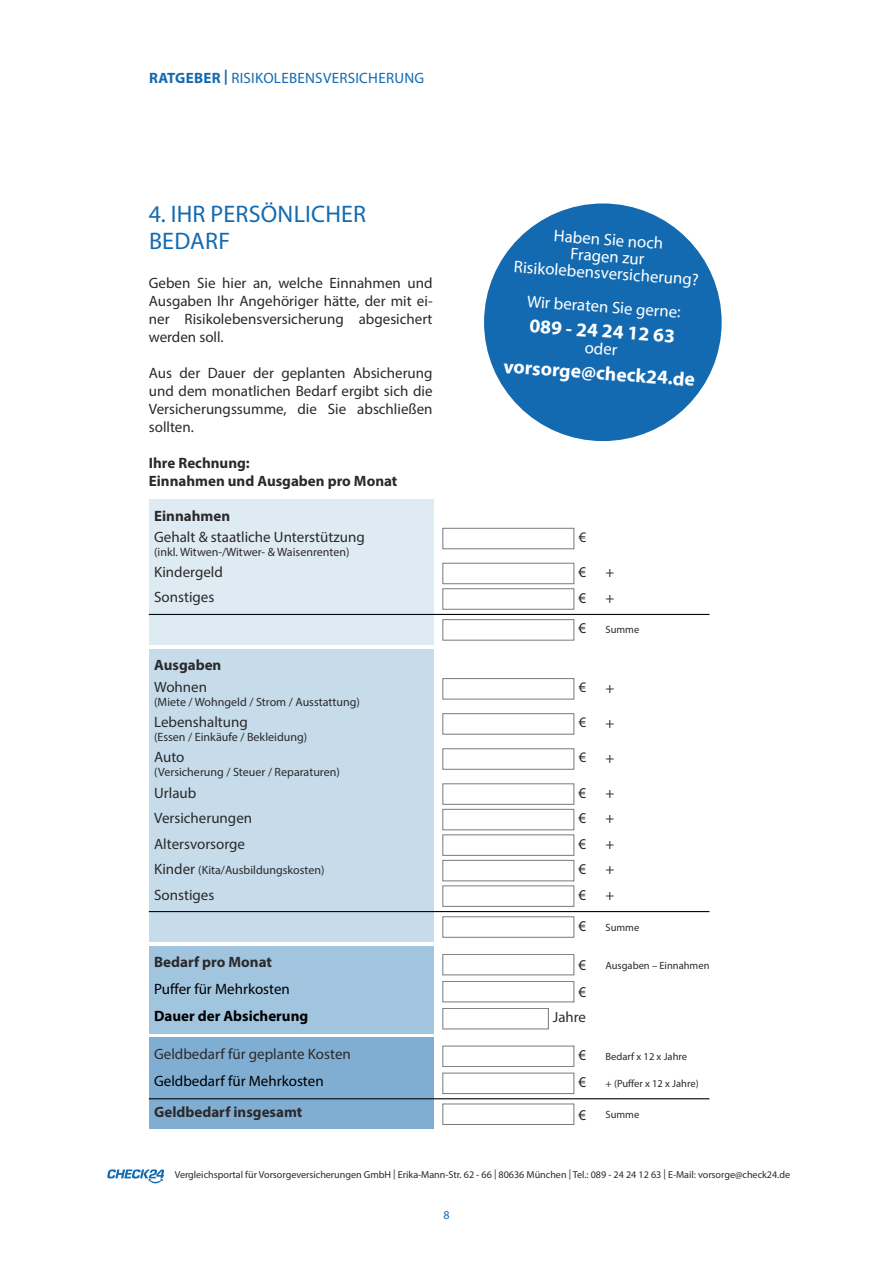
<style>
.page{position:relative;width:893px;height:1263px;background:#fff}
.page>*{position:absolute;margin:0;border:0;box-sizing:border-box;transform-origin:0 0}
.t1{font:24px/27px "Myriad Pro";letter-spacing:.01em;color:#136ab0}
.t2{font:700 19.65px "Myriad Pro";color:#fff}
.t3{font:16.8px/16.8px "Myriad Pro";color:#fff;text-align:center}
.t4{font:15px/18px "Myriad Pro";color:#2b292a}
.t5{font:700 15px/18px "Myriad Pro";color:#2b292a}
.t6{font:15px "Myriad Pro";color:#000}
.t7{font:15px "Myriad Pro";letter-spacing:.02em;color:#136ab0}
.t8{font:700 15px "Myriad Pro";color:#000}
.t9{font:14.85px "Myriad Pro";color:#2b292a}
.t10{font:14.55px "Myriad Pro";color:#2b292a}
.t11{font:12px "Myriad Pro";color:#2b292a}
.t12{font:12px "Myriad Pro";color:#136ab0}
.t13{font:10.5px "Myriad Pro";color:#2b292a}
.t14{font:10.2px "Myriad Pro";color:#2b292a}
.s1{font-weight:700}
.s2{font-size:15px}
</style>
<div class="page">
<svg style="left:107px;top:1169px;width:57px;height:14px"></svg>
<div style="left:149px;top:1038px;width:285px;height:91px;background:#80aed3"></div>
<div style="left:149px;top:946px;width:285px;height:87px;background:#a1c4df"></div>
<div style="left:149px;top:499px;width:285px;height:146px;background:#dfebf3"></div>
<div style="left:484px;top:203px;width:238px;height:238px;background:#136ab0;border-radius:50%"></div>
<div style="left:442px;top:528px;width:132px;height:21px;border:1px solid #777b7d"></div>
<div style="left:442px;top:563px;width:132px;height:21px;border:1px solid #777b7d"></div>
<div style="left:442px;top:916px;width:132px;height:22px;border:1px solid #777b7d"></div>
<div style="left:442px;top:588px;width:132px;height:22px;border:1px solid #777b7d"></div>
<div style="left:442px;top:954px;width:132px;height:21px;border:1px solid #777b7d"></div>
<div style="left:442px;top:1046px;width:132px;height:21px;border:1px solid #777b7d"></div>
<div style="left:442px;top:619px;width:132px;height:21px;border:1px solid #777b7d"></div>
<div style="left:442px;top:981px;width:132px;height:21px;border:1px solid #777b7d"></div>
<div style="left:442px;top:1073px;width:132px;height:21px;border:1px solid #777b7d"></div>
<div style="left:442px;top:1008px;width:107px;height:21px;border:1px solid #777b7d"></div>
<div style="left:442px;top:1103px;width:132px;height:22px;border:1px solid #777b7d"></div>
<div style="left:149px;top:649px;width:285px;height:293px;background:#c6dcea"></div>
<div style="left:442px;top:678px;width:132px;height:21px;border:1px solid #777b7d"></div>
<div style="left:442px;top:713px;width:132px;height:21px;border:1px solid #777b7d"></div>
<div style="left:442px;top:748px;width:132px;height:22px;border:1px solid #777b7d"></div>
<div style="left:442px;top:783px;width:132px;height:22px;border:1px solid #777b7d"></div>
<div style="left:442px;top:809px;width:132px;height:21px;border:1px solid #777b7d"></div>
<div style="left:442px;top:860px;width:132px;height:21px;border:1px solid #777b7d"></div>
<div style="left:442px;top:834px;width:132px;height:22px;border:1px solid #777b7d"></div>
<div style="left:442px;top:885px;width:132px;height:22px;border:1px solid #777b7d"></div>
<hr style="left:149px;top:614px;width:560px;height:1px;background:#04080f">
<hr style="left:149px;top:911px;width:560px;height:1px;background:#04080f">
<hr style="left:149px;top:1098px;width:560px;height:1px;background:#04080f">
<p class="t7" style="left:149px;top:70px;width:277px"><span class="s1">RATGEBER |</span> RISIKOLEBENSVERSICHERUNG</p>
<h1 class="t1" style="left:149px;top:201px;width:219px">4. IHR PERSÖNLICHER<br>BEDARF</h1>
<p class="t4" style="left:149px;top:275px;width:285px;text-align:justify">Geben Sie hier an, welche Einnahmen und Ausgaben Ihr Angehöriger hätte, der mit ei&shy;ner Risikolebensversicherung abgesichert werden soll.</p>
<p class="t4" style="left:149px;top:365px;width:285px;text-align:justify">Aus der Dauer der geplanten Absicherung und dem monatlichen Bedarf ergibt sich die Versicherungssumme, die Sie abschließen sollten.</p>
<p class="t5" style="left:149px;top:454px;width:250px">Ihre Rechnung:<br>Einnahmen und Ausgaben pro Monat</p>
<p class="t5" style="left:154px;top:507px;width:78px">Einnahmen</p>
<p class="t4" style="left:154px;top:529px;width:212px">Gehalt &amp; staatliche Unterstützung</p>
<p class="t11" style="left:154px;top:546px;width:197px">(inkl. Witwen-/Witwer- &amp; Waisenrenten)</p>
<p class="t4" style="left:154px;top:560px;width:70px;line-height:25.5px">Kindergeld<br>Sonstiges</p>
<p class="t5" style="left:154px;top:657px;width:69px">Ausgaben</p>
<p class="t4" style="left:154px;top:679px;width:54px">Wohnen</p>
<p class="t4" style="left:154px;top:714px;width:95px">Lebenshaltung</p>
<p class="t4" style="left:154px;top:749px;width:32px">Auto</p>
<p class="t11" style="left:154px;top:696px;width:207px">(Miete / Wohngeld / Strom / Ausstattung)</p>
<p class="t11" style="left:154px;top:731px;width:155px">(Essen / Einkäufe / Bekleidung)</p>
<p class="t11" style="left:154px;top:766px;width:187px">(Versicherung / Steuer / Reparaturen)</p>
<p class="t4" style="left:154px;top:780px;width:100px;line-height:25.5px">Urlaub<br>Versicherungen</p>
<p class="t11" style="left:154px;top:864px;width:172px"><span class="s2">Kinder</span> (Kita/Ausbildungskosten)</p>
<p class="t4" style="left:154px;top:835px;width:92px">Altersvorsorge</p>
<p class="t4" style="left:154px;top:886px;width:62px">Sonstiges</p>
<p class="t5" style="left:154px;top:954px;width:119px">Bedarf pro Monat</p>
<p class="t6" style="left:154px;top:982px;width:137px">Puffer für Mehrkosten</p>
<p class="t8" style="left:154px;top:1009px;width:156px">Dauer der Absicherung</p>
<p class="t4" style="left:154px;top:1046px;width:198px">Geldbedarf für geplante Kosten</p>
<p class="t6" style="left:154px;top:1074px;width:171px">Geldbedarf für Mehrkosten</p>
<p class="t5" style="left:154px;top:1103px;width:150px">Geldbedarf insgesamt</p>
<p class="t3" style="left:517px;top:226px;width:187px;rotate:4deg">Haben Sie noch<br>Fragen zur<br>Risikolebensversicherung?</p>
<p class="t3" style="left:528px;top:294px;width:155px;rotate:4deg">Wir beraten Sie gerne:</p>
<h2 class="t2" style="left:530px;top:316px;width:147px;rotate:4deg">089 - 24 24 12 63</h2>
<p class="t3" style="left:585px;top:340px;width:34px;rotate:4deg">oder</p>
<h2 class="t2" style="left:504px;top:356px;width:193px;rotate:4deg">vorsorge@check24.de</h2>
<p class="t10" style="left:579px;top:530px;width:9px">€</p>
<p class="t4" style="left:578px;top:560px;width:9px;line-height:25.5px">€ €</p>
<p class="t4" style="left:578px;top:620px;width:9px">€</p>
<p class="t10" style="left:579px;top:680px;width:9px">€</p>
<p class="t10" style="left:579px;top:715px;width:9px">€</p>
<p class="t10" style="left:579px;top:750px;width:9px">€</p>
<p class="t4" style="left:578px;top:780px;width:9px;line-height:25.5px">€ €</p>
<p class="t4" style="left:578px;top:835px;width:9px">€</p>
<p class="t4" style="left:578px;top:861px;width:9px">€</p>
<p class="t4" style="left:578px;top:886px;width:9px">€</p>
<p class="t4" style="left:578px;top:917px;width:9px">€</p>
<p class="t4" style="left:578px;top:952px;width:9px;line-height:27px">€ €</p>
<p class="t9" style="left:553px;top:1009px;width:35px">Jahre</p>
<p class="t4" style="left:578px;top:1042px;width:9px;line-height:27px">€ €</p>
<p class="t4" style="left:578px;top:1106px;width:9px">€</p>
<p class="t4" style="left:605px;top:560px;width:10px;line-height:25.5px">+ +</p>
<p class="t13" style="left:605px;top:625px;width:35px">Summe</p>
<p class="t4" style="left:605px;top:679px;width:10px">+</p>
<p class="t4" style="left:605px;top:714px;width:10px">+</p>
<p class="t4" style="left:605px;top:749px;width:10px">+</p>
<p class="t4" style="left:605px;top:784px;width:10px">+</p>
<p class="t4" style="left:605px;top:810px;width:10px">+</p>
<p class="t4" style="left:605px;top:835px;width:10px">+</p>
<p class="t4" style="left:605px;top:861px;width:10px">+</p>
<p class="t4" style="left:605px;top:886px;width:10px">+</p>
<p class="t13" style="left:605px;top:922px;width:35px">Summe</p>
<p class="t13" style="left:605px;top:960px;width:105px">Ausgaben – Einnahmen</p>
<p class="t13" style="left:605px;top:1051px;width:83px">Bedarf x 12 x Jahre</p>
<p class="t13" style="left:605px;top:1078px;width:95px">+ (Puffer x 12 x Jahre)</p>
<p class="t13" style="left:605px;top:1109px;width:35px">Summe</p>
<p class="t14" style="left:175px;top:1170px;width:617px">Vergleichsportal für Vorsorgeversicherungen GmbH | Erika-Mann-Str. 62 - 66 | 80636 München | Tel.: 089 - 24 24 12 63 | E-Mail: vorsorge@check24.de</p>
<p class="t12" style="left:443px;top:1209px;width:8px">8</p>
</div>
